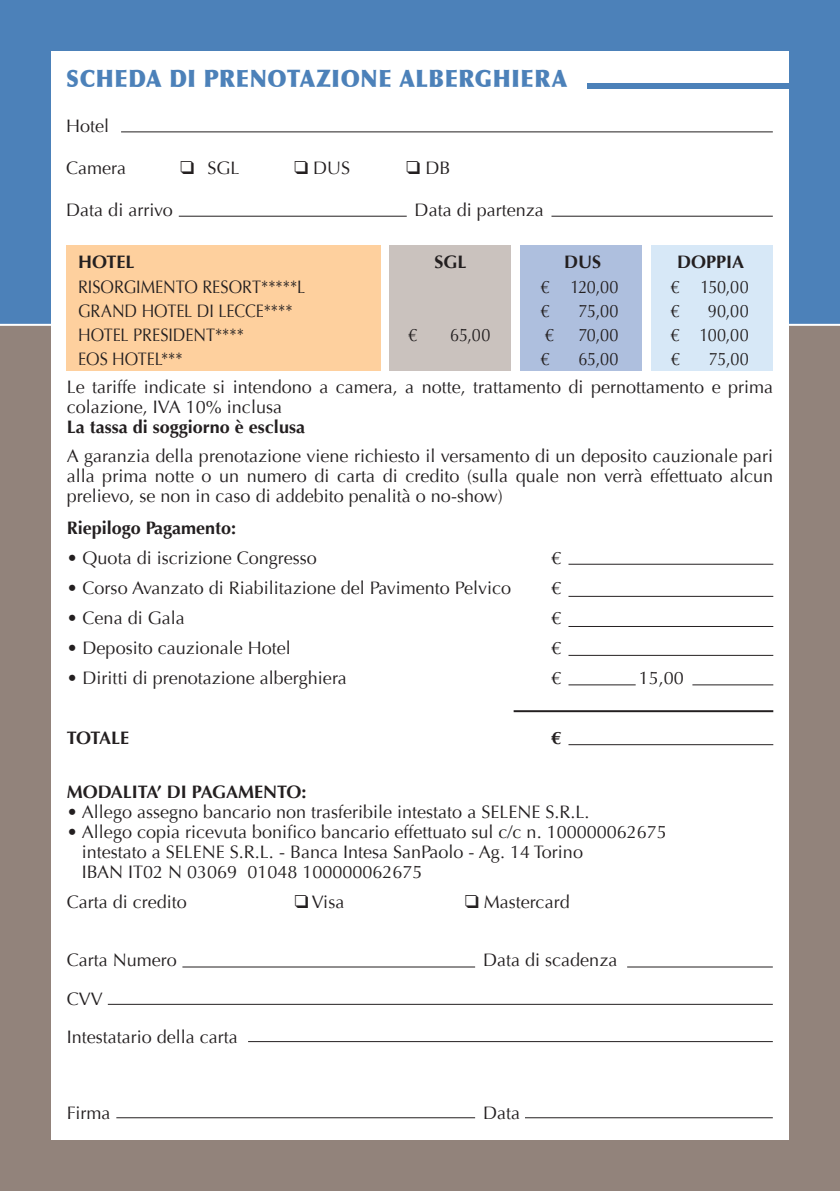
<style>
.page{position:relative;width:840px;height:1191px;background:#fff}
.page>*{position:absolute;margin:0;border:0;box-sizing:border-box;transform-origin:0 0}
.t1{font:900 24px "Optima";letter-spacing:.03em;color:#4c81b9;scale:.9 1}
.t2{font:18px/20px "Optima";color:#231f20}
.t3{font:18px/28.8px "Optima";color:#231f20;scale:.9 1}
.t4{font:700 18px "Optima";color:#231f20}
.s1{font-family:"Monotype Sorts"}
</style>
<div class="page">
<div style="left:0;top:324px;width:839px;height:867px;background:#92837b"></div>
<div style="left:0;top:0;width:839px;height:324px;background:#4c81b9"></div>
<div style="left:51px;top:51px;width:737px;height:1089px;background:#fff"></div>
<hr style="left:0;top:324px;width:839px;height:2px;background:#fff">
<div style="left:587px;top:83px;width:215px;height:5px;background:#4c81b9"></div>
<hr style="left:121px;top:131px;width:651px;height:1px;background:#231f20">
<hr style="left:179px;top:216px;width:227px;height:1px;background:#231f20">
<hr style="left:551px;top:216px;width:221px;height:1px;background:#231f20">
<div style="left:67px;top:245px;width:314px;height:126px;background:#fed09e"></div>
<div style="left:389px;top:245px;width:121px;height:126px;background:#cac2be"></div>
<div style="left:520px;top:245px;width:121px;height:126px;background:#aebfde"></div>
<div style="left:651px;top:245px;width:121px;height:126px;background:#d7e8f7"></div>
<hr style="left:568px;top:684px;width:67px;height:1px;background:#231f20">
<hr style="left:182px;top:966px;width:293px;height:1px;background:#231f20">
<hr style="left:108px;top:1003px;width:664px;height:1px;background:#231f20">
<hr style="left:248px;top:1041px;width:524px;height:1px;background:#231f20">
<hr style="left:626px;top:966px;width:146px;height:1px;background:#231f20">
<hr style="left:116px;top:1117px;width:359px;height:1px;background:#231f20">
<hr style="left:524px;top:1117px;width:248px;height:1px;background:#231f20">
<hr style="left:568px;top:596px;width:204px;height:1px;background:#231f20">
<hr style="left:568px;top:626px;width:204px;height:1px;background:#231f20">
<hr style="left:568px;top:655px;width:204px;height:1px;background:#231f20">
<hr style="left:513px;top:710px;width:259px;height:2px;background:#231f20">
<hr style="left:568px;top:744px;width:204px;height:1px;background:#231f20">
<hr style="left:692px;top:684px;width:80px;height:1px;background:#231f20">
<hr style="left:568px;top:564px;width:204px;height:1px;background:#231f20">
<h1 class="t1" style="left:66px;top:64px;width:558px">SCHEDA DI PRENOTAZIONE ALBERGHIERA</h1>
<p class="t2" style="left:66px;top:116px;width:45px">Hotel</p>
<p class="t2" style="left:66px;top:158px;width:61px">Camera</p>
<p class="t2" style="left:180px;top:158px;width:61px"><span class="s1">q</span> SGL</p>
<p class="t2" style="left:294px;top:158px;width:57px"><span class="s1">q</span> DUS</p>
<p class="t2" style="left:406px;top:158px;width:45px"><span class="s1">q</span> DB</p>
<p class="t2" style="left:66px;top:200px;width:108px">Data di arrivo</p>
<p class="t2" style="left:414px;top:200px;width:131px">Data di partenza</p>
<p class="t4" style="left:78px;top:252px;width:58px">HOTEL</p>
<p class="t4" style="left:434px;top:252px;width:34px">SGL</p>
<p class="t4" style="left:563px;top:252px;width:39px">DUS</p>
<p class="t4" style="left:676px;top:252px;width:69px">DOPPIA</p>
<p class="t3" style="left:78px;top:272px;width:254px">RISORGIMENTO RESORT*****L</p>
<p class="t3" style="left:540px;top:272px;width:88px">€ 120,00</p>
<p class="t3" style="left:670px;top:272px;width:88px">€ 150,00</p>
<p class="t3" style="left:78px;top:296px;width:240px">GRAND HOTEL DI LECCE****</p>
<p class="t3" style="left:540px;top:296px;width:12px">€</p>
<p class="t3" style="left:578px;top:296px;width:46px">75,00</p>
<p class="t3" style="left:670px;top:296px;width:12px">€</p>
<p class="t3" style="left:707px;top:296px;width:47px">90,00</p>
<p class="t3" style="left:78px;top:320px;width:186px">HOTEL PRESIDENT****</p>
<p class="t3" style="left:408px;top:320px;width:12px">€</p>
<p class="t3" style="left:450px;top:320px;width:46px">65,00</p>
<p class="t3" style="left:544px;top:320px;width:12px">€</p>
<p class="t3" style="left:578px;top:320px;width:46px">70,00</p>
<p class="t3" style="left:670px;top:320px;width:88px">€ 100,00</p>
<p class="t3" style="left:78px;top:344px;width:118px">EOS HOTEL***</p>
<p class="t3" style="left:540px;top:344px;width:12px">€</p>
<p class="t3" style="left:578px;top:344px;width:46px">65,00</p>
<p class="t3" style="left:670px;top:344px;width:12px">€</p>
<p class="t3" style="left:67px;top:344px;width:786px;text-indent:641px">75,00<br>Le tariffe indicate si intendono a camera, a notte, trattamento di pernottamento e prima</p>
<p class="t2" style="left:67px;top:397px;width:217px">colazione, IVA 10% inclusa</p>
<p class="t4" style="left:67px;top:417px;width:240px">La tassa di soggiorno è esclusa</p>
<p class="t2" style="left:67px;top:446px;width:707px;text-align:justify">A garanzia della prenotazione viene richiesto il versamento di un deposito cauzionale pari alla prima notte o un numero di carta di credito (sulla quale non verrà effettuato alcun prelievo, se non in caso di addebito penalità o no-show)</p>
<p class="t4" style="left:67px;top:517px;width:171px">Riepilogo Pagamento:</p>
<p class="t2" style="left:67px;top:548px;width:252px">• Quota di iscrizione Congresso</p>
<p class="t2" style="left:551px;top:548px;width:12px">€</p>
<p class="t2" style="left:67px;top:578px;width:446px">• Corso Avanzato di Riabilitazione del Pavimento Pelvico</p>
<p class="t2" style="left:551px;top:578px;width:12px">€</p>
<p class="t2" style="left:67px;top:608px;width:119px">• Cena di Gala</p>
<p class="t2" style="left:551px;top:608px;width:12px">€</p>
<p class="t2" style="left:67px;top:638px;width:226px">• Deposito cauzionale Hotel</p>
<p class="t2" style="left:551px;top:638px;width:12px">€</p>
<p class="t2" style="left:67px;top:668px;width:281px">• Diritti di prenotazione alberghiera</p>
<p class="t2" style="left:551px;top:668px;width:12px">€</p>
<p class="t2" style="left:638px;top:668px;width:47px">15,00</p>
<p class="t4" style="left:67px;top:727px;width:64px">TOTALE</p>
<p class="t4" style="left:551px;top:727px;width:12px">€</p>
<p class="t4" style="left:67px;top:782px;width:241px">MODALITA’ DI PAGAMENTO:</p>
<p class="t2" style="left:67px;top:802px;width:524px">• Allego assegno bancario non trasferibile intestato a SELENE S.R.L.</p>
<p class="t2" style="left:82px;top:822px;width:586px;text-indent:-15px">• Allego copia ricevuta bonifico bancario effettuato sul c/c n. 100000062675 intestato a SELENE S.R.L. - Banca Intesa SanPaolo - Ag. 14 Torino<br>IBAN IT02 N 03069 01048 100000062675</p>
<p class="t2" style="left:67px;top:892px;width:122px">Carta di credito</p>
<p class="t2" style="left:295px;top:892px;width:51px"><span class="s1">q</span> Visa</p>
<p class="t2" style="left:465px;top:892px;width:106px"><span class="s1">q</span> Mastercard</p>
<p class="t2" style="left:67px;top:950px;width:112px">Carta Numero</p>
<p class="t2" style="left:483px;top:950px;width:136px">Data di scadenza</p>
<p class="t2" style="left:67px;top:979px;width:173px;line-height:38px">CVV<br>Intestatario della carta</p>
<p class="t2" style="left:67px;top:1102px;width:45px">Firma</p>
<p class="t2" style="left:483px;top:1102px;width:39px">Data</p>
</div>
